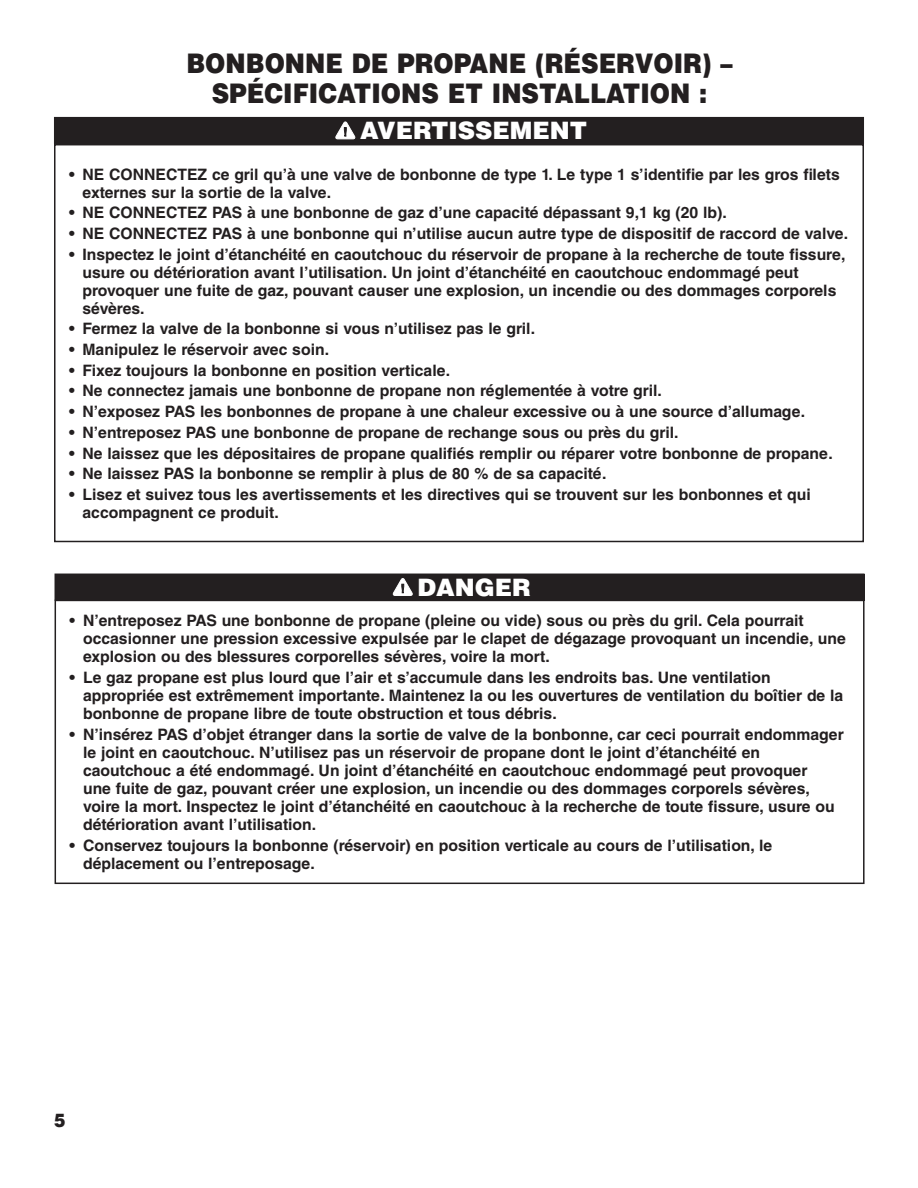
<style>
.page{position:relative;width:918px;height:1188px;background:#fff}
.page>*{position:absolute;margin:0;border:0;box-sizing:border-box;transform-origin:0 0}
.t1{font:900 27px/30px "Helvetica LT Std";color:#231f20;text-align:center;scale:.9 1}
.t2{font:900 24px "Helvetica LT Std";color:#fff}
.t3{font:900 18.75px "Helvetica LT Std";color:#231f20;scale:.9 1}
.t4{font:700 15.75px/18px "Helvetica LT Std";color:#231f20}
</style>
<div class="page">
<div style="left:55px;top:600px;width:810px;height:284px;border:2px solid #231f20"></div>
<div style="left:54px;top:144px;width:810px;height:398px;border:2px solid #231f20"></div>
<div style="left:54px;top:117px;width:810px;height:26px;background:#231f20"></div>
<svg style="left:335px;top:122px;width:21px;height:17px"></svg>
<div style="left:54px;top:117px;width:810px;height:27px;border:1px solid #231f20"></div>
<div style="left:55px;top:574px;width:809px;height:26px;background:#231f20"></div>
<svg style="left:393px;top:578px;width:20px;height:18px"></svg>
<div style="left:55px;top:574px;width:810px;height:27px;border:1px solid #231f20"></div>
<h1 class="t1" style="left:186px;top:52px;width:609px">BONBONNE DE PROPANE (RÉSERVOIR) –<br>SPÉCIFICATIONS ET INSTALLATION :</h1>
<h2 class="t2" style="left:360px;top:122px;width:229px">AVERTISSEMENT</h2>
<p class="t4" style="left:83px;top:167px;width:759px;text-indent:-13px">• NE CONNECTEZ ce gril qu’à une valve de bonbonne de type 1. Le type 1 s’identifie par les gros filets externes sur la sortie de la valve.</p>
<p class="t4" style="left:69px;top:205px;width:659px">• NE CONNECTEZ PAS à une bonbonne de gaz d’une capacité dépassant 9,1 kg (20 lb).</p>
<p class="t4" style="left:69px;top:226px;width:781px">• NE CONNECTEZ PAS à une bonbonne qui n’utilise aucun autre type de dispositif de raccord de valve.</p>
<p class="t4" style="left:83px;top:247px;width:764px;text-indent:-14px">• Inspectez le joint d’étanchéité en caoutchouc du réservoir de propane à la recherche de toute fissure, usure ou détérioration avant l’utilisation. Un joint d’étanchéité en caoutchouc endommagé peut provoquer une fuite de gaz, pouvant causer une explosion, un incendie ou des dommages corporels sévères.</p>
<p class="t4" style="left:69px;top:322px;width:468px">• Fermez la valve de la bonbonne si vous n’utilisez pas le gril.</p>
<p class="t4" style="left:69px;top:342px;width:262px">• Manipulez le réservoir avec soin.</p>
<p class="t4" style="left:69px;top:363px;width:383px">• Fixez toujours la bonbonne en position verticale.</p>
<p class="t4" style="left:69px;top:384px;width:594px">• Ne connectez jamais une bonbonne de propane non réglementée à votre gril.</p>
<p class="t4" style="left:69px;top:404px;width:738px">• N’exposez PAS les bonbonnes de propane à une chaleur excessive ou à une source d’allumage.</p>
<p class="t4" style="left:69px;top:425px;width:611px">• N’entreposez PAS une bonbonne de propane de rechange sous ou près du gril.</p>
<p class="t4" style="left:69px;top:446px;width:765px">• Ne laissez que les dépositaires de propane qualifiés remplir ou réparer votre bonbonne de propane.</p>
<p class="t4" style="left:69px;top:466px;width:539px">• Ne laissez PAS la bonbonne se remplir à plus de 80 % de sa capacité.</p>
<p class="t4" style="left:83px;top:487px;width:730px;text-indent:-13px">• Lisez et suivez tous les avertissements et les directives qui se trouvent sur les bonbonnes et qui accompagnent ce produit.</p>
<h2 class="t2" style="left:418px;top:579px;width:115px">DANGER</h2>
<p class="t4" style="left:83px;top:614px;width:764px;text-indent:-13px">• N’entreposez PAS une bonbonne de propane (pleine ou vide) sous ou près du gril. Cela pourrait occasionner une pression excessive expulsée par le clapet de dégazage provoquant un incendie, une explosion ou des blessures corporelles sévères, voire la mort.</p>
<p class="t4" style="left:83px;top:670px;width:762px;text-indent:-13px">• Le gaz propane est plus lourd que l’air et s’accumule dans les endroits bas. Une ventilation appropriée est extrêmement importante. Maintenez la ou les ouvertures de ventilation du boîtier de la bonbonne de propane libre de toute obstruction et tous débris.</p>
<p class="t4" style="left:83px;top:727px;width:762px;text-indent:-13px">• N’insérez PAS d’objet étranger dans la sortie de valve de la bonbonne, car ceci pourrait endommager le joint en caoutchouc. N’utilisez pas un réservoir de propane dont le joint d’étanchéité en caoutchouc a été endommagé. Un joint d’étanchéité en caoutchouc endommagé peut provoquer<br>une fuite de gaz, pouvant créer une explosion, un incendie ou des dommages corporels sévères, voire la mort. Inspectez le joint d’étanchéité en caoutchouc à la recherche de toute fissure, usure ou détérioration avant l’utilisation.</p>
<p class="t4" style="left:83px;top:838px;width:691px;text-indent:-13px">• Conservez toujours la bonbonne (réservoir) en position verticale au cours de l’utilisation, le déplacement ou l’entreposage.</p>
<p class="t3" style="left:54px;top:1114px;width:14px">5</p>
</div>
